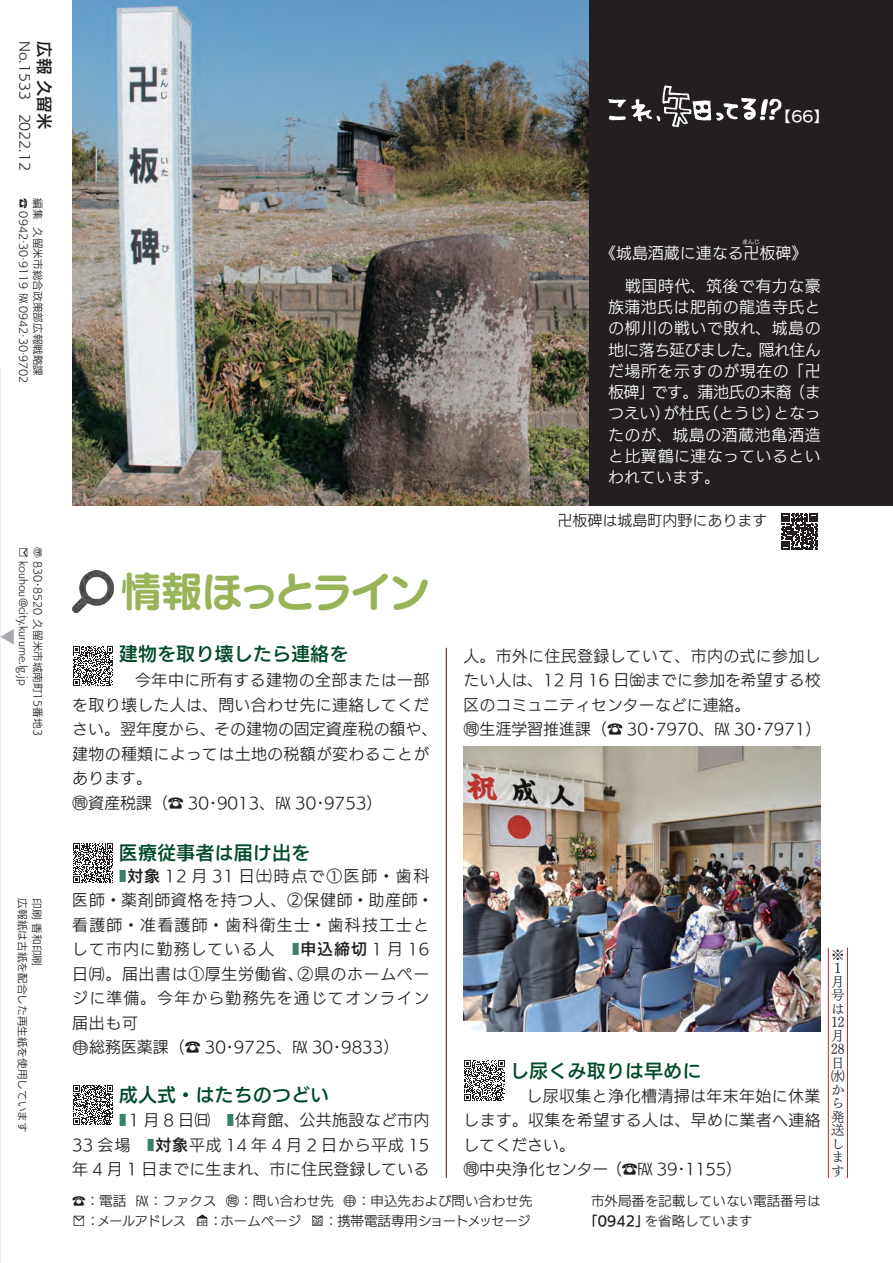
<style>
.page{position:relative;width:893px;height:1263px;background:#fff}
.page>*{position:absolute;margin:0;border:0;box-sizing:border-box;transform-origin:0 0}
.t1{font:40.5px "UD Marugo Large Pr 6 N B";letter-spacing:-.08em;color:#99b359}
.t2{font:19.2px "UD Kakugo Small Pr 6 N DB";color:#00492a}
.t3{font:16.5px "UD Kakugo Small Pr 6 N DB";color:#231f20}
.t4{font:16.5px "Koz Min Pr 6 N";color:#a8a9ad}
.t5{font:15.9px/24.5px "UD Kakugo Small Pr 6 N R";letter-spacing:.02em;color:#231f20}
.t6{font:15.9px/21.3px "UD Kakugo Small Pr 6 N R";letter-spacing:.005em;color:#fff;text-align:justify}
.t7{font:15.9px/24.5px "UD Kakugo Small Pr 6 N R";letter-spacing:.06em;color:#231f20}
.t8{font:15.9px/24.5px "UD Kakugo Small Pr 6 N R";color:#231f20}
.t9{font:15px "UD Kakugo Small Pr 6 N R";color:#231f20}
.t10{font:15px "UD Marugo Small Pr 6 N DB";color:#fff}
.t11{font:13.5px/20.2px "UD Kakugo Small Pr 6 N R";color:#231f20}
.t12{font:13.5px "UD Kakugo Small Pr 6 N R";letter-spacing:-.04em;color:#231f20}
.t13{font:13.5px/13.5px "UD Mincho Pr 6 N L";color:#231f20}
.t14{font:10.65px "UD Kakugo Small Pr 6 N R";color:#231f20}
.t15{font:6px "UD Kakugo Small Pr 6 N R";color:#fff}
.s1{color:#3a8069}
.s2{font-family:"UD Kakugo Small Pr 6 N DB"}
.s3{font-size:16.5px}
.s4{font-size:12.9px}
.s5{font-size:10.5px}
.s6{font-size:10.8px}
.s7{font-family:"UD Kakugo Small Pr 6 N M";font-size:6.6px}
.s8{font-family:"UD Kakugo Small Pr 6 N DB";font-size:6.6px}
</style>
<div class="page">
<img style="left:72px;top:0;width:518px;height:505px">
<div style="left:590px;top:0;width:303px;height:505px;background:#231f20"></div>
<svg style="left:608px;top:85px;width:174px;height:42px"></svg>
<svg style="left:781px;top:513px;width:37px;height:37px"></svg>
<svg style="left:74px;top:1215px;width:10px;height:6px"></svg>
<svg style="left:197px;top:1214px;width:11px;height:5px"></svg>
<svg style="left:312px;top:1215px;width:11px;height:5px"></svg>
<svg style="left:23px;top:548px;width:5px;height:9px"></svg>
<svg style="left:73px;top:646px;width:40px;height:40px"></svg>
<svg style="left:73px;top:843px;width:40px;height:40px"></svg>
<svg style="left:73px;top:1085px;width:40px;height:40px"></svg>
<img style="left:463px;top:746px;width:358px;height:285px">
<svg style="left:464px;top:1060px;width:41px;height:41px"></svg>
<hr style="left:446px;top:648px;width:1px;height:530px;background:#540a00">
<img style="left:72px;top:571px;width:42px;height:42px">
<hr style="left:847px;top:948px;width:1px;height:230px;background:#d1232a">
<hr style="left:828px;top:948px;width:1px;height:230px;background:#d1232a">
<img style="left:0;top:370px;width:1px;height:893px">
<p class="t3" style="left:53px;top:41px;width:89px;rotate:90deg">広報 久留米</p>
<p class="t11" style="left:35px;top:41px;width:131px;rotate:90deg">No.1533 2022.12</p>
<p class="t14" style="left:29px;top:198px;width:187px;rotate:90deg">☎ 0942·30·9119 ℻ 0942·30·9702</p>
<p class="t14" style="left:44px;top:198px;width:179px;rotate:90deg">編集 久留米市総合政策部広報戦略課</p>
<p class="t14" style="left:29px;top:547px;width:139px;rotate:90deg">□ kouhou@city.kurume.lg.jp</p>
<p class="t14" style="left:44px;top:547px;width:190px;rotate:90deg">〠 830･8520 久留米市城南町15番地3</p>
<p class="t4" style="left:-1px;top:645px;width:18px;rotate:-90deg">▲</p>
<p class="t14" style="left:28px;top:898px;width:236px;rotate:90deg">広報紙は古紙を配合した再生紙を使用しています</p>
<p class="t14" style="left:43px;top:898px;width:69px;rotate:90deg">印刷香和印刷</p>
<p class="t10" style="left:776px;top:108px;width:53px">【66】</p>
<p class="t15" style="left:742px;top:239px;width:19px">まんじ</p>
<p class="t6" style="left:600px;top:243px;width:209px">《城島酒蔵に連なる卍板碑》</p>
<p class="t6" style="left:608px;top:276px;width:214px">　戦国時代、筑後で有力な豪族蒲池氏は肥前の龍造寺氏との柳川の戦いで敗れ、城島の地に落ち延びました。隠れ住んだ場所を示すのが現在の「卍板碑」です。蒲池氏の末裔（まつえい）が杜氏（とうじ）となったのが、城島の酒蔵池亀酒造と比翼鶴に連なっているといわれています。</p>
<p class="t9" style="left:557px;top:512px;width:211px">卍板碑は城島町内野にあります</p>
<h1 class="t1" style="left:121px;top:569px;width:310px">情報ほっとライン</h1>
<p class="t2" style="left:119px;top:644px;width:231px">建物を取り壊したら連絡を</p>
<p class="t5" style="left:72px;top:668px;width:367px;text-indent:47px">　今年中に所有する建物の全部または一部を取り壊した人は、問い合わせ先に連絡してください。翌年度から、その建物の固定資産税の額や、建物の種類によっては土地の税額が変わることがあります。<br>問資産税課（☎ 30･9013、℻ 30･9753）</p>
<p class="t2" style="left:119px;top:842px;width:193px">医療従事者は届け出を</p>
<p class="t7" style="left:72px;top:864px;width:363px;text-indent:47px"><span class="s1">■</span><span class="s2">対象</span> 12 月 31 日㈯時点で①医師・歯科医師・薬剤師資格を持つ人、②保健師・助産師・看護師・准看護師・歯科衛生士・歯科技工士として市内に勤務している人　<span class="s1">■</span><span class="s2">申込締切</span> 1 月 16日㈪。届出書は①厚生労働省、②県のホームページに準備。今年から勤務先を通じてオンライン届出も可</p>
<p class="t8" style="left:72px;top:1036px;width:329px"><span class="s3">○</span><span class="s4">申</span>総務医薬課（☎ 30･9725、℻ 30･9833）</p>
<p class="t2" style="left:119px;top:1084px;width:212px">成人式・はたちのつどい</p>
<p class="t5" style="left:72px;top:1109px;width:359px;text-align:justify;text-indent:47px"><span class="s1">■</span> 1 月 8 日㈰　<span class="s1">■</span>体育館、公共施設など市内33 会場　<span class="s1">■</span><span class="s2">対象</span>平成 14 年 4 月 2 日から平成 15年 4 月 1 日までに生まれ、市に住民登録している</p>
<p class="t8" style="left:463px;top:644px;width:360px">人。市外に住民登録していて、市内の式に参加したい人は、12 月 16 日㈮までに参加を希望する校区のコミュニティセンターなどに連絡。<br>問生涯学習推進課（☎ 30･7970、℻ 30･7971）</p>
<p class="t2" style="left:510px;top:1060px;width:193px">し尿くみ取りは早めに</p>
<p class="t5" style="left:463px;top:1084px;width:359px;text-indent:47px">　し尿収集と浄化槽清掃は年末年始に休業します。収集を希望する人は、早めに業者へ連絡してください。<br>問中央浄化センター（☎℻ 39･1155）</p>
<p class="t11" style="left:72px;top:1191px;width:462px">☎：電話 ℻：ファクス 問：問い合わせ先 ○<span class="s5">申</span>：申込先および問い合わせ先</p>
<p class="t12" style="left:72px;top:1213px;width:460px">□：メールアドレス <span class="s6">□</span><span class="s7">HP</span> ：ホームページ □<span class="s8">SMS</span> ：携帯電話専用ショートメッセージ</p>
<p class="t11" style="left:584px;top:1191px;width:238px;text-indent:7px">市外局番を記載していない電話番号は<span class="s2">「0942」</span>を省略しています</p>
<p class="t13" style="left:831px;top:947px;width:15px">※<br>１月号は<br>12月<br>28日㈬から発送します</p>
</div>
